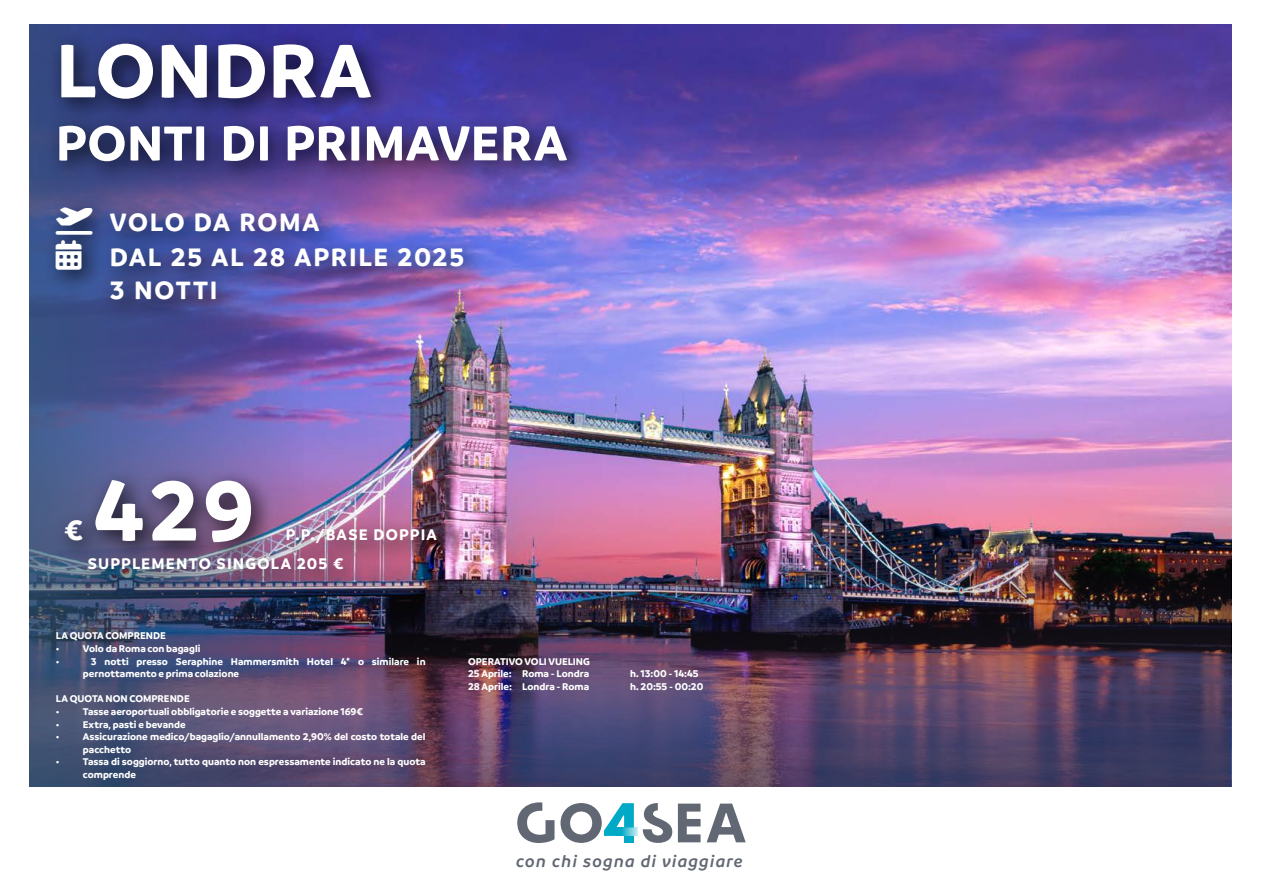
<style>
.page{position:relative;width:1263px;height:893px;background:#fff}
.page>*{position:absolute;margin:0;border:0;box-sizing:border-box;transform-origin:0 0}
.t1{font:700 90px "Branding";color:#fff}
.t2{font:700 81px "Branding";letter-spacing:.01em;color:#fff}
.t3{font:700 52.5px "Branding";letter-spacing:.015em;color:#fff}
.t4{font:700 30px "Branding";color:#fff}
.t5{font:700 27px/32.4px "Branding";letter-spacing:.065em;color:#fff}
.t6{font:italic 600 18px "Branding";letter-spacing:.065em;color:#616773}
.t7{font:700 16.5px/28.5px "Branding";letter-spacing:.075em;color:#fff}
.t8{font:700 10.5px/12.6px "Branding";color:#fff}
</style>
<div class="page">
<img style="left:304px;top:24px;width:927px;height:488px">
<img style="left:304px;top:512px;width:927px;height:275px">
<img style="left:29px;top:24px;width:275px;height:763px">
<svg style="left:707px;top:804px;width:39px;height:38px"></svg>
<svg style="left:643px;top:803px;width:29px;height:40px"></svg>
<svg style="left:678px;top:804px;width:22px;height:38px"></svg>
<svg style="left:517px;top:802px;width:37px;height:41px"></svg>
<svg style="left:560px;top:803px;width:74px;height:40px"></svg>
<svg style="left:616px;top:827px;width:22px;height:9px"></svg>
<div style="left:43px;top:31px;width:547px;height:293px;background:#000;opacity:.75"></div>
<div style="left:54px;top:469px;width:406px;height:125px;background:#000;opacity:.75"></div>
<svg style="left:56px;top:207px;width:37px;height:28px"></svg>
<h2 class="t2" style="left:56px;top:24px;width:317px">LONDRA</h2>
<h3 class="t3" style="left:56px;top:113px;width:513px">PONTI DI PRIMAVERA</h3>
<h3 class="t5" style="left:110px;top:206px;width:211px">VOLO DA ROMA</h3>
<h3 class="t5" style="left:110px;top:241px;width:356px;text-indent:-54px">▲ DAL 25 AL 28 APRILE 2025<br>3 NOTTI</h3>
<h1 class="t1" style="left:94px;top:459px;width:162px">429</h1>
<h3 class="t4" style="left:64px;top:513px;width:21px">€</h3>
<h3 class="t7" style="left:88px;top:521px;width:351px;text-indent:198px">P.P./BASE DOPPIA<br>SUPPLEMENTO SINGOLA 205 €</h3>
<p class="t8" style="left:56px;top:630px;width:111px">LA QUOTA COMPRENDE</p>
<p class="t8" style="left:56px;top:642px;width:146px">• Volo da Roma con bagagli •</p>
<p class="t8" style="left:83px;top:655px;width:344px;text-indent:8px">3 notti presso Seraphine Hammersmith Hotel 4* o similare in pernottamento e prima colazione</p>
<p class="t8" style="left:56px;top:693px;width:135px">LA QUOTA NON COMPRENDE</p>
<p class="t8" style="left:56px;top:705px;width:309px">• Tasse aeroportuali obbligatorie e soggette a variazione 169€</p>
<p class="t8" style="left:56px;top:718px;width:131px">• Extra, pasti e bevande</p>
<p class="t8" style="left:83px;top:730px;width:344px;text-indent:-27px">• Assicurazione medico/bagaglio/annullamento 2,90% del costo totale del pacchetto</p>
<p class="t8" style="left:83px;top:756px;width:344px;text-indent:-27px">• Tassa di soggiorno, tutto quanto non espressamente indicato ne la quota comprende</p>
<p class="t8" style="left:468px;top:655px;width:123px">OPERATIVO VOLI VUELING<br>25 Aprile: Roma - Londra</p>
<p class="t8" style="left:630px;top:667px;width:70px">h. 13:00 - 14:45</p>
<p class="t8" style="left:468px;top:680px;width:123px">28 Aprile: Londra - Roma</p>
<p class="t8" style="left:630px;top:680px;width:75px">h. 20:55 - 00:20</p>
<h3 class="t6" style="left:516px;top:851px;width:228px">con chi sogna di viaggiare</h3>
</div>
